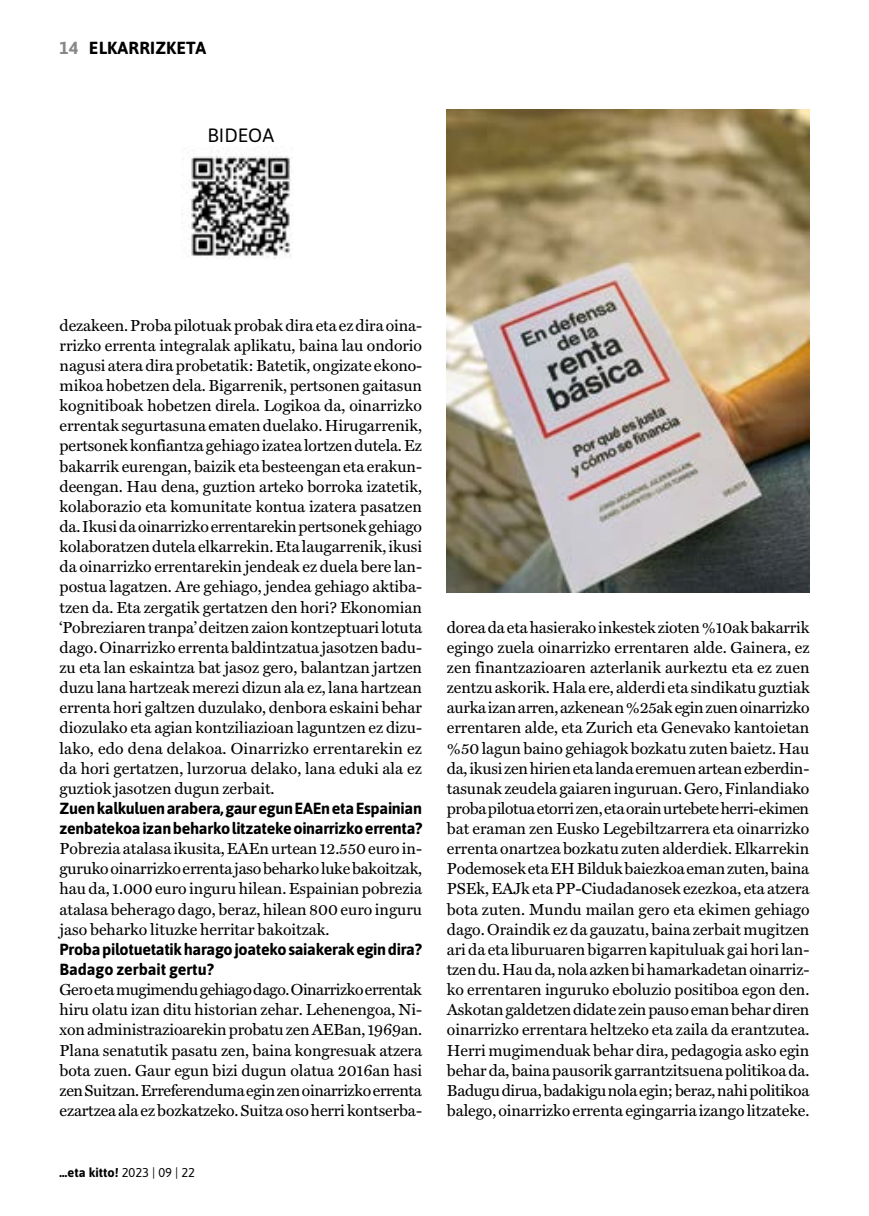
<style>
.page{position:relative;width:869px;height:1216px;background:#fff}
.page>*{position:absolute;margin:0;border:0;box-sizing:border-box;transform-origin:0 0}
.t1{font:19.25px "Asap";color:#000}
.t2{font:700 17.5px "Asap";letter-spacing:.01em;color:#000}
.t3{font:16.1px/20.1px "Miller Text Roman";letter-spacing:-.005em;color:#000;text-align:justify}
.t4{font:700 16.1px/20.1px "Asap";letter-spacing:-.02em;color:#000}
.t5{font:700 12.78px "Asap";color:#000}
.s1{color:#878787}
.s2{font-weight:400}
</style>
<div class="page">
<img style="left:446px;top:109px;width:363px;height:483px">
<img style="left:181px;top:150px;width:112px;height:109px">
<p class="t2" style="left:60px;top:36px;width:148px"><span class="s1">14</span> ELKARRIZKETA</p>
<p class="t1" style="left:207px;top:122px;width:68px">BIDEOA</p>
<p class="t3" style="left:60px;top:315px;width:364px">dezakeen. Proba pilotuak probak dira eta ez dira oina&shy;rrizko errenta integralak aplikatu, baina lau ondorio nagusi atera dira probetatik: Batetik, ongizate ekono&shy;mikoa hobetzen dela. Bigarrenik, pertsonen gaitasun kognitiboak hobetzen direla. Logikoa da, oinarrizko errentak segurtasuna ematen duelako. Hirugarrenik, pertsonek konfiantza gehiago izatea lortzen dutela. Ez bakarrik eurengan, baizik eta besteengan eta erakun&shy;deengan. Hau dena, guztion arteko borroka izatetik, kolaborazio eta komunitate kontua izatera pasatzen da. Ikusi da oinarrizko errentarekin pertsonek gehiago kolaboratzen dutela elkarrekin. Eta laugarrenik, ikusi da oinarrizko errentarekin jendeak ez duela bere lan&shy;postua lagatzen. Are gehiago, jendea gehiago aktiba&shy;tzen da. Eta zergatik gertatzen den hori? Ekonomian ‘Pobreziaren tranpa’ deitzen zaion kontzeptuari lotuta dago. Oinarrizko errenta baldintzatua jasotzen badu&shy;zu eta lan eskaintza bat jasoz gero, balantzan jartzen duzu lana hartzeak merezi dizun ala ez, lana hartzean errenta hori galtzen duzulako, denbora eskaini behar diozulako eta agian kontziliazioan laguntzen ez dizu&shy;lako, edo dena delakoa. Oinarrizko errentarekin ez da hori gertatzen, lurzorua delako, lana eduki ala ez guztiok jasotzen dugun zerbait.</p>
<p class="t4" style="left:60px;top:797px;width:364px">Zuen kalkuluen arabera, gaur egun EAEn eta Espainian zenbatekoa izan beharko litzateke oinarrizko errenta?</p>
<p class="t3" style="left:60px;top:838px;width:364px">Pobrezia atalasa ikusita, EAEn urtean 12.550 euro in&shy;guruko oinarrizko errenta jaso beharko luke bakoitzak, hau da, 1.000 euro inguru hilean. Espainian pobrezia atalasa beherago dago, beraz, hilean 800 euro inguru jaso beharko lituzke herritar bakoitzak.</p>
<p class="t4" style="left:60px;top:938px;width:363px">Proba pilotuetatik harago joateko saiakerak egin dira?<br>Badago zerbait gertu?</p>
<p class="t3" style="left:60px;top:979px;width:364px">Gero eta mugimendu gehiago dago. Oinarrizko errentak hiru olatu izan ditu historian zehar. Lehenengoa, Ni&shy;xon administrazioarekin probatu zen AEBan, 1969an.<br>Plana senatutik pasatu zen, baina kongresuak atzera bota zuen. Gaur egun bizi dugun olatua 2016an hasi zen Suitzan. Erreferenduma egin zen oinarrizko errenta ezartzea ala ez bozkatzeko. Suitza oso herri kontserba-</p>
<p class="t5" style="left:60px;top:1162px;width:137px">…eta kitto! <span class="s2">2023 | 09 | 22</span></p>
<p class="t3" style="left:446px;top:617px;width:364px">dorea da eta hasierako inkestek zioten %10ak bakarrik egingo zuela oinarrizko errentaren alde. Gainera, ez zen finantzazioaren azterlanik aurkeztu eta ez zuen zentzu askorik. Hala ere, alderdi eta sindikatu guztiak aurka izan arren, azkenean %25ak egin zuen oinarrizko errentaren alde, eta Zurich eta Genevako kantoietan %50 lagun baino gehiagok bozkatu zuten baietz. Hau da, ikusi zen hirien eta landa eremuen artean ezberdin&shy;tasunak zeudela gaiaren inguruan. Gero, Finlandiako proba pilotua etorri zen, eta orain urtebete herri-ekimen bat eraman zen Eusko Legebiltzarrera eta oinarrizko errenta onartzea bozkatu zuten alderdiek. Elkarrekin Podemosek eta EH Bilduk baiezkoa eman zuten, baina PSEk, EAJk eta PP-Ciudadanosek ezezkoa, eta atzera bota zuten. Mundu mailan gero eta ekimen gehiago dago. Oraindik ez da gauzatu, baina zerbait mugitzen ari da eta liburuaren bigarren kapituluak gai hori lan&shy;tzen du. Hau da, nola azken bi hamarkadetan oinarriz&shy;ko errentaren inguruko eboluzio positiboa egon den.<br>Askotan galdetzen didate zein pauso eman behar diren oinarrizko errentara heltzeko eta zaila da erantzutea.<br>Herri mugimenduak behar dira, pedagogia asko egin behar da, baina pausorik garrantzitsuena politikoa da.<br>Badugu dirua, badakigu nola egin; beraz, nahi politikoa balego, oinarrizko errenta egingarria izango litzateke.</p>
</div>
